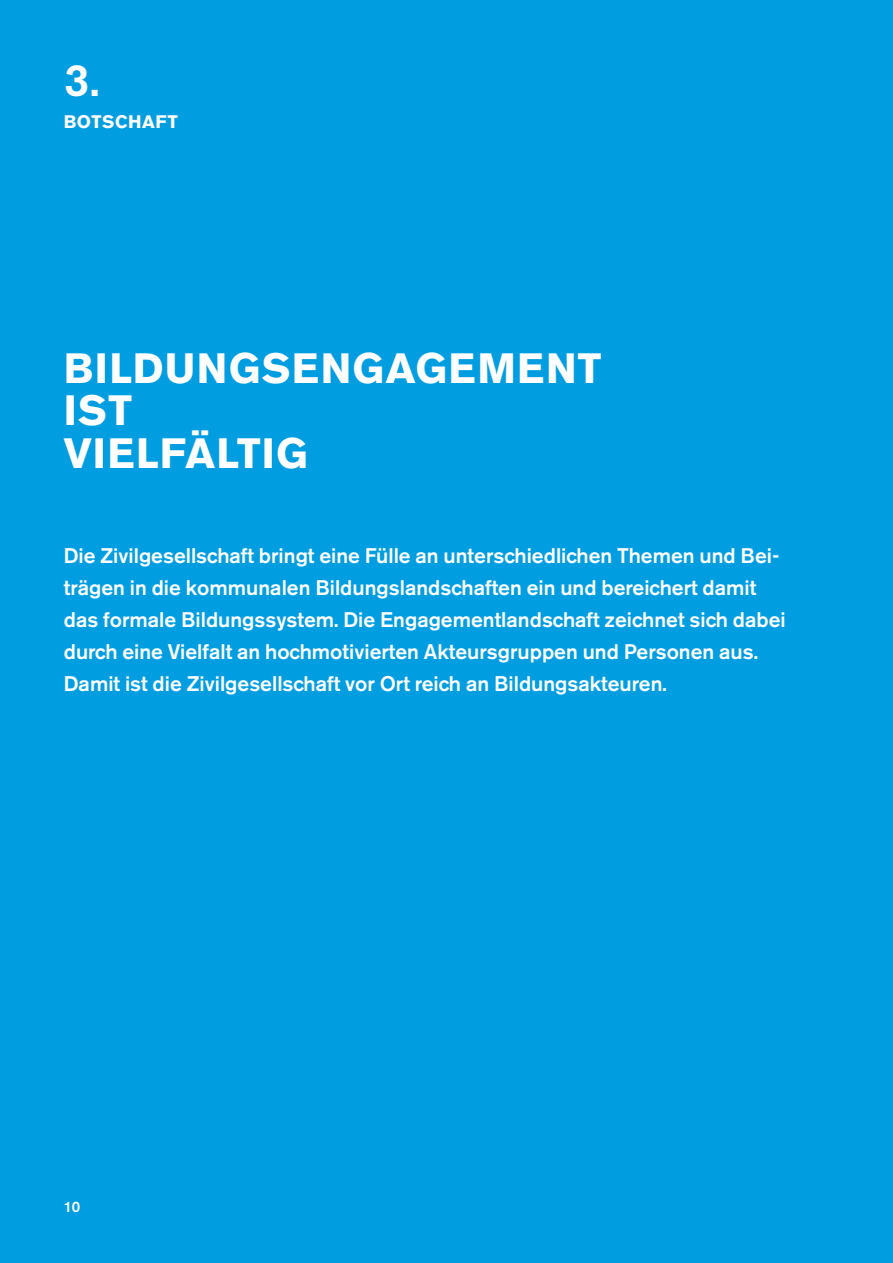
<style>
.page{position:relative;width:893px;height:1263px;background:#009de0}
.page>*{position:absolute;margin:0;border:0;box-sizing:border-box;transform-origin:0 0}
._1_-_head_-_B_AkzGro{font:500 45px "Akzidenz Grotesk BE";color:#fff}
.t1{font:700 42px "Akzidenz Grotesk BE";letter-spacing:.03em;color:#fff}
.t2{font:500 21px/32px "Akzidenz Grotesk BE";color:#fff}
._1_-_head_-_B_AkzGro-2{font:700 18px "Akzidenz Grotesk BE";letter-spacing:.03em;color:#fff}
.t3{font:500 15px "Akzidenz Grotesk BQ";color:#fff}
</style>
<div class="page">
<p class="_1_-_head_-_B_AkzGro" style="left:64px;top:52px;width:37px">3.</p>
<p class="_1_-_head_-_B_AkzGro-2" style="left:64px;top:111px;width:116px">BOTSCHAFT</p>
<p class="t1" style="left:64px;top:344px;width:539px">BILDUNGSENGAGEMENT</p>
<p class="t1" style="left:64px;top:386px;width:70px">IST</p>
<p class="t1" style="left:64px;top:429px;width:245px">VIELFÄLTIG</p>
<p class="t2" style="left:64px;top:540px;width:723px">Die Zivilgesellschaft bringt eine Fülle an unterschiedlichen Themen und Bei&shy;trägen in die kommunalen Bildungslandschaften ein und bereichert damit das formale Bildungssystem. Die Engagementlandschaft zeichnet sich dabei durch eine Vielfalt an hochmotivierten Akteursgruppen und Personen aus.<br>Damit ist die Zivilgesellschaft vor Ort reich an Bildungsakteuren.</p>
<p class="t3" style="left:64px;top:1197px;width:18px">10</p>
</div>
